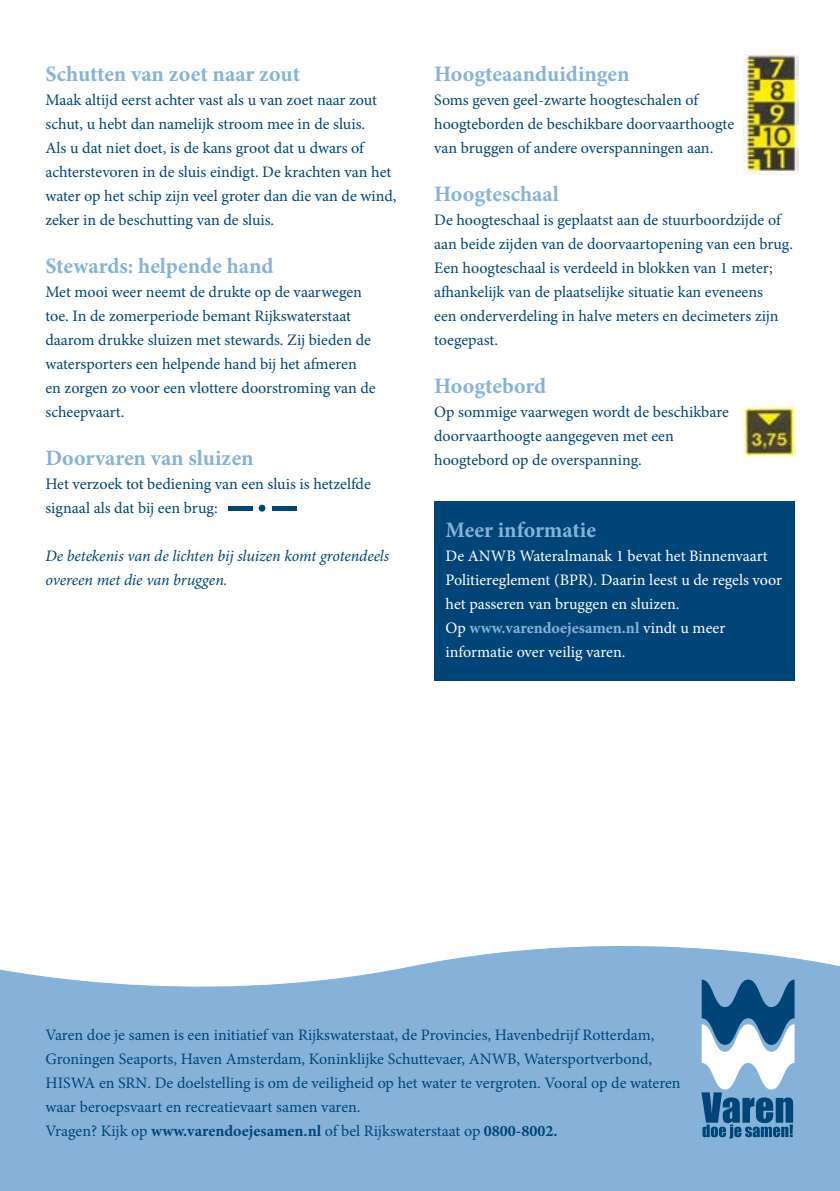
<style>
.page{position:relative;width:840px;height:1191px;background:#fff}
.page>*{position:absolute;margin:0;border:0;box-sizing:border-box;transform-origin:0 0}
.platte_tekst{font:700 condensed 60px "Minion Pro";color:#004577}
.platte_tekst-2{font:700 22px "Minion Pro";color:#86b2d9}
.platte_tekst-3{font:16px/24px "Minion Pro";color:#004577}
.platte_tekst-4{font:16px/24px "Minion Pro";color:#fff}
.platte_tekst-5{font:italic 16px/24px "Minion Pro";letter-spacing:-.005em;color:#004577}
.s1{font-weight:700;color:#86b2d9}
.s2{font-weight:700}
</style>
<div class="page">
<svg style="left:0;top:946px;width:839px;height:245px;background:#90b8dc"></svg>
<svg style="left:701px;top:979px;width:93px;height:159px"></svg>
<div style="left:434px;top:501px;width:360px;height:180px;background:#004577"></div>
<img style="left:743px;top:55px;width:55px;height:119px">
<img style="left:743px;top:407px;width:52px;height:51px">
<p class="platte_tekst-2" style="left:45px;top:58px;width:256px">Schutten van zoet naar zout</p>
<p class="platte_tekst-3" style="left:45px;top:88px;width:352px">Maak altijd eerst achter vast als u van zoet naar zout schut, u hebt dan namelijk stroom mee in de sluis.<br>Als u dat niet doet, is de kans groot dat u dwars of achterstevoren in de sluis eindigt. De krachten van het water op het schip zijn veel groter dan die van de wind, zeker in de beschutting van de sluis.</p>
<p class="platte_tekst-2" style="left:45px;top:250px;width:229px">Stewards: helpende hand</p>
<p class="platte_tekst-3" style="left:45px;top:280px;width:332px">Met mooi weer neemt de drukte op de vaarwegen toe. In de zomerperiode bemant Rijkswaterstaat daarom drukke sluizen met stewards. Zij bieden de watersporters een helpende hand bij het afmeren en zorgen zo voor een vlottere doorstroming van de scheepvaart.</p>
<p class="platte_tekst-2" style="left:45px;top:442px;width:210px">Doorvaren van sluizen</p>
<p class="platte_tekst-3" style="left:45px;top:472px;width:327px">Het verzoek tot bediening van een sluis is hetzelfde signaal als dat bij een brug:</p>
<p class="platte_tekst" style="left:225px;top:461px;width:76px">–<sup>.</sup>–</p>
<p class="platte_tekst-5" style="left:45px;top:544px;width:345px">De betekenis van de lichten bij sluizen komt grotendeels overeen met die van bruggen.</p>
<p class="platte_tekst-2" style="left:434px;top:58px;width:197px">Hoogteaanduidingen</p>
<p class="platte_tekst-3" style="left:434px;top:88px;width:301px">Soms geven geel-zwarte hoogteschalen of hoogteborden de beschikbare doorvaarthoogte van bruggen of andere overspanningen aan.</p>
<p class="platte_tekst-2" style="left:434px;top:178px;width:126px">Hoogteschaal</p>
<p class="platte_tekst-3" style="left:434px;top:208px;width:360px">De hoogteschaal is geplaatst aan de stuurboordzijde of aan beide zijden van de doorvaartopening van een brug.<br>Een hoogteschaal is verdeeld in blokken van 1 meter; afhankelijk van de plaatselijke situatie kan eveneens<br>een onderverdeling in halve meters en decimeters zijn toegepast.</p>
<p class="platte_tekst-2" style="left:434px;top:370px;width:113px">Hoogtebord</p>
<p class="platte_tekst-3" style="left:434px;top:400px;width:296px">Op sommige vaarwegen wordt de beschikbare doorvaarthoogte aangegeven met een hoogtebord op de overspanning.</p>
<p class="platte_tekst-2" style="left:445px;top:514px;width:152px">Meer informatie</p>
<p class="platte_tekst-4" style="left:445px;top:544px;width:338px">De ANWB Wateralmanak 1 bevat het Binnenvaart<br>Politiereglement (BPR). Daarin leest u de regels voor het passeren van bruggen en sluizen.</p>
<p class="platte_tekst-4" style="left:445px;top:616px;width:281px">Op <span class="s1">www.varendoejesamen.nl</span> vindt u meer informatie over veilig varen.</p>
<p class="platte_tekst-3" style="left:45px;top:1023px;width:636px">Varen doe je samen is een initiatief van Rijkswaterstaat, de Provincies, Havenbedrijf Rotterdam, Groningen Seaports, Haven Amsterdam, Koninklijke Schuttevaer, ANWB, Watersportverbond, HISWA en SRN. De doelstelling is om de veiligheid op het water te vergroten. Vooral op de wateren waar beroepsvaart en recreatievaart samen varen.<br>Vragen? Kijk op <span class="s2">www.varendoejesamen.nl</span> of bel Rijkswaterstaat op <span class="s2">0800-8002.</span></p>
</div>
